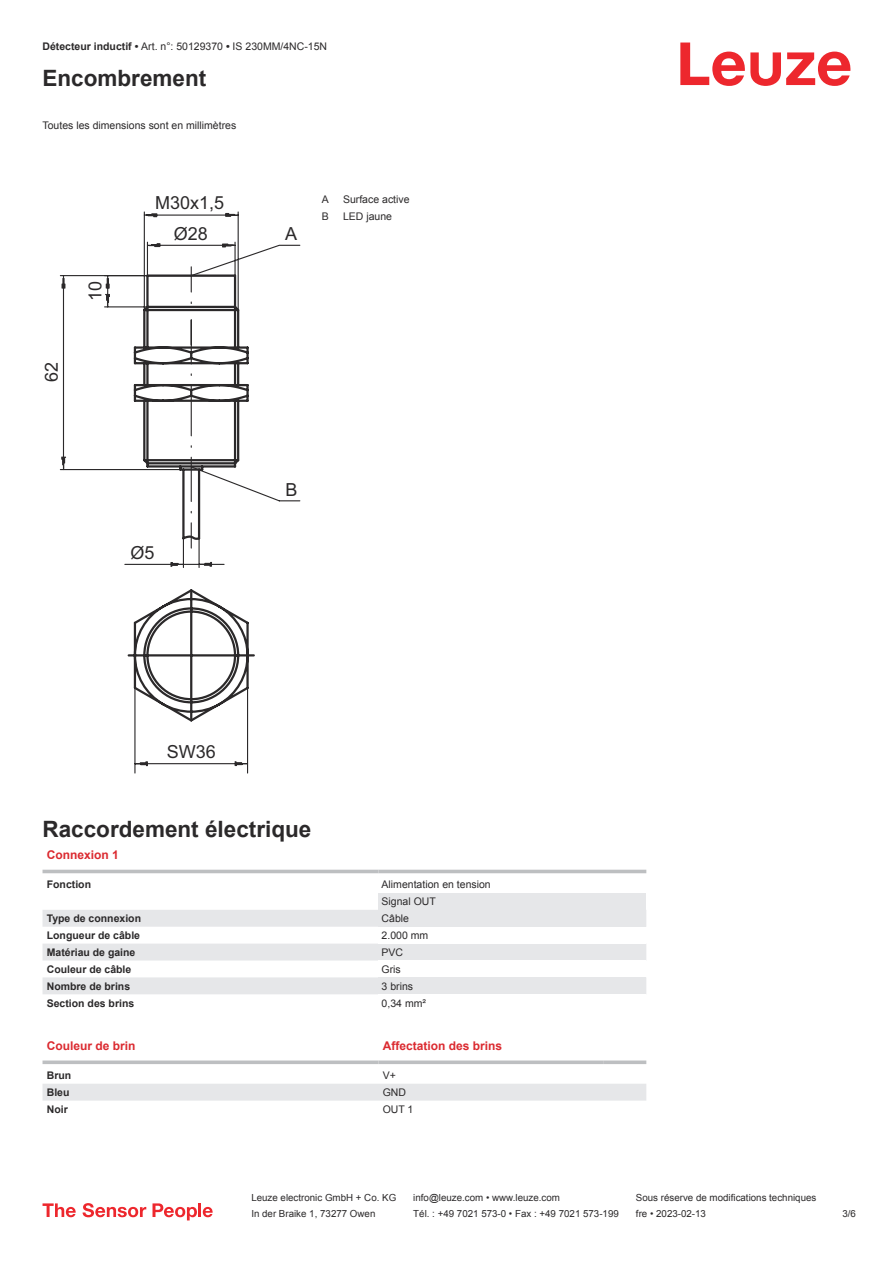
<style>
.page{position:relative;width:893px;height:1263px;background:#fff}
.page>*{position:absolute;margin:0;border:0;box-sizing:border-box;transform-origin:0 0}
.t1{font:700 22.5px "Arial";color:#2b292a}
.t2{font:18px "Arial";color:#2b292a}
.t3{font:700 12px "Arial";color:#db2a30}
.t4{font:10.5px/17px "Arial";color:#2b292a}
.t5{font:700 10.5px "Arial";color:#2b292a}
.t6{font:9.75px "Arial";color:#2b292a}
.s1{font-weight:700}
</style>
<div class="page">
<svg style="left:680px;top:43px;width:170px;height:43px"></svg>
<svg style="left:43px;top:869px;width:603px;height:5px"></svg>
<svg style="left:43px;top:910px;width:335px;height:84px;fill:#e6e7e9"></svg>
<hr style="left:43px;top:870px;width:335px;height:3px;background:#bdbfc1">
<hr style="left:378px;top:870px;width:268px;height:3px;background:#bdbfc1">
<div style="left:378px;top:893px;width:268px;height:17px;background:#e6e7e9"></div>
<div style="left:378px;top:910px;width:268px;height:17px;background:#e6e7e9"></div>
<div style="left:378px;top:943px;width:268px;height:17px;background:#e6e7e9"></div>
<div style="left:378px;top:977px;width:268px;height:17px;background:#e6e7e9"></div>
<svg style="left:43px;top:1100px;width:603px;height:1px"></svg>
<div style="left:43px;top:1084px;width:603px;height:16px;background:#e6e7e9"></div>
<svg style="left:43px;top:1060px;width:335px;height:4px"></svg>
<svg style="left:378px;top:1060px;width:226px;height:4px"></svg>
<svg style="left:604px;top:1060px;width:42px;height:4px"></svg>
<svg style="left:43px;top:1203px;width:33px;height:14px"></svg>
<svg style="left:83px;top:1203px;width:63px;height:14px"></svg>
<svg style="left:153px;top:1203px;width:44px;height:17px"></svg>
<hr style="left:198px;top:1203px;width:3px;height:14px;background:#ed272d">
<svg style="left:203px;top:1207px;width:10px;height:10px"></svg>
<svg style="left:59px;top:211px;width:241px;height:563px"></svg>
<p class="t4" style="left:43px;top:39px;width:286px"><span class="s1">Détecteur inductif •</span> Art. n°: 50129370 <span class="s1">•</span> IS 230MM/4NC-15N</p>
<h1 class="t1" style="left:43px;top:69px;width:165px">Encombrement</h1>
<p class="t4" style="left:43px;top:117px;width:195px">Toutes les dimensions sont en millimètres</p>
<h2 class="t2" style="left:45px;top:382px;width:22px;rotate:-90deg">62</h2>
<h2 class="t2" style="left:88px;top:301px;width:22px;rotate:-90deg">10</h2>
<h2 class="t2" style="left:155px;top:196px;width:71px">M30x1,5</h2>
<h2 class="t2" style="left:174px;top:226px;width:36px">Ø28</h2>
<h2 class="t2" style="left:131px;top:545px;width:26px">Ø5</h2>
<h2 class="t2" style="left:285px;top:226px;width:14px">A</h2>
<p class="t4" style="left:322px;top:192px;width:9px">A</p>
<p class="t4" style="left:343px;top:192px;width:68px">Surface active</p>
<p class="t4" style="left:322px;top:209px;width:9px">B</p>
<p class="t4" style="left:343px;top:209px;width:51px">LED jaune</p>
<h2 class="t2" style="left:285px;top:482px;width:14px">B</h2>
<h2 class="t2" style="left:167px;top:745px;width:51px">SW36</h2>
<h1 class="t1" style="left:43px;top:820px;width:270px">Raccordement électrique</h1>
<p class="t3" style="left:47px;top:850px;width:74px">Connexion 1</p>
<p class="t5" style="left:47px;top:880px;width:46px">Fonction</p>
<p class="t4" style="left:382px;top:877px;width:111px">Alimentation en tension<br>Signal OUT</p>
<p class="t5" style="left:47px;top:914px;width:96px">Type de connexion</p>
<p class="t4" style="left:382px;top:911px;width:29px">Câble</p>
<p class="t5" style="left:47px;top:931px;width:95px">Longueur de câble</p>
<p class="t4" style="left:382px;top:928px;width:48px">2.000 mm</p>
<p class="t5" style="left:47px;top:948px;width:90px">Matériau de gaine</p>
<p class="t4" style="left:382px;top:944px;width:23px">PVC</p>
<p class="t5" style="left:47px;top:965px;width:86px">Couleur de câble</p>
<p class="t4" style="left:382px;top:961px;width:21px">Gris</p>
<p class="t5" style="left:47px;top:982px;width:85px">Nombre de brins</p>
<p class="t4" style="left:382px;top:978px;width:33px">3 brins</p>
<p class="t5" style="left:47px;top:999px;width:89px">Section des brins</p>
<p class="t4" style="left:382px;top:995px;width:46px">0,34 mm²</p>
<p class="t3" style="left:47px;top:1041px;width:90px">Couleur de brin</p>
<p class="t3" style="left:383px;top:1041px;width:121px">Affectation des brins</p>
<p class="t5" style="left:47px;top:1071px;width:26px">Brun</p>
<p class="t4" style="left:383px;top:1068px;width:15px">V+</p>
<p class="t5" style="left:47px;top:1088px;width:24px">Bleu</p>
<p class="t4" style="left:383px;top:1085px;width:25px">GND</p>
<p class="t5" style="left:47px;top:1105px;width:23px">Noir</p>
<p class="t4" style="left:383px;top:1101px;width:32px">OUT 1</p>
<p class="t6" style="left:251px;top:1194px;width:146px">Leuze electronic GmbH + Co. KG</p>
<p class="t6" style="left:413px;top:1194px;width:148px">info@leuze.com • www.leuze.com</p>
<p class="t6" style="left:636px;top:1194px;width:182px">Sous réserve de modifications techniques</p>
<p class="t6" style="left:251px;top:1210px;width:126px">In der Braike 1, 73277 Owen</p>
<p class="t6" style="left:413px;top:1210px;width:207px">Tél. : +49 7021 573-0 • Fax : +49 7021 573-199</p>
<p class="t6" style="left:636px;top:1210px;width:72px">fre • 2023-02-13</p>
<p class="t6" style="left:842px;top:1210px;width:15px">3 /6</p>
</div>
